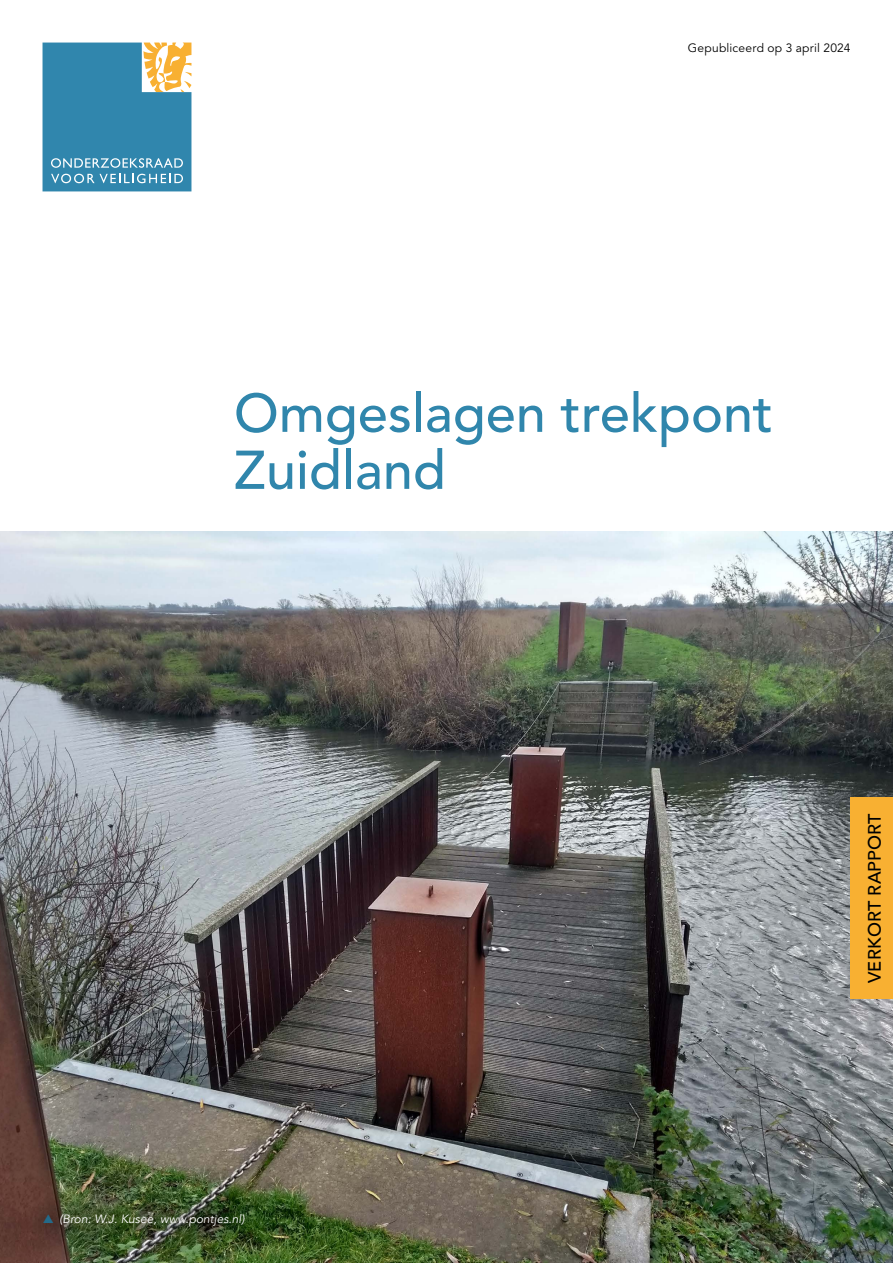
<style>
.page{position:relative;width:893px;height:1263px;background:#fff}
.page>*{position:absolute;margin:0;border:0;box-sizing:border-box;transform-origin:0 0}
.H1_-_Titel_cover{font:500 54px/57px "Avenir";color:#3086ac}
.P_-_Verkort_Rapport{font:500 18px "Avenir";letter-spacing:.01em;color:#000}
.t1{font:italic 12px "Avenir";color:#fff}
.Publictiedatum{font:12px "Avenir LT Std";letter-spacing:.02em;color:#000}
</style>
<div class="page">
<img style="left:0;top:531px;width:893px;height:732px">
<div style="left:22px;top:1191px;width:245px;height:56px;background:#000;opacity:.5"></div>
<div style="left:850px;top:797px;width:43px;height:202px;background:#f8b032"></div>
<svg style="left:43px;top:43px;width:148px;height:148px;background:#4e93ac"></svg>
<svg style="left:43px;top:1214px;width:10px;height:8px"></svg>
<p class="Publictiedatum" style="left:688px;top:41px;width:164px">Gepubliceerd op 3 april 2024</p>
<h1 class="H1_-_Titel_cover" style="left:234px;top:382px;width:541px">Omgeslagen trekpont<br>Zuidland</h1>
<p class="t1" style="left:60px;top:1211px;width:186px">(Bron: W.J. Kusee, www.pontjes.nl)</p>
<p class="P_-_Verkort_Rapport" style="left:859px;top:983px;width:171px;rotate:-90deg">VERKORT RAPPORT</p>
</div>
